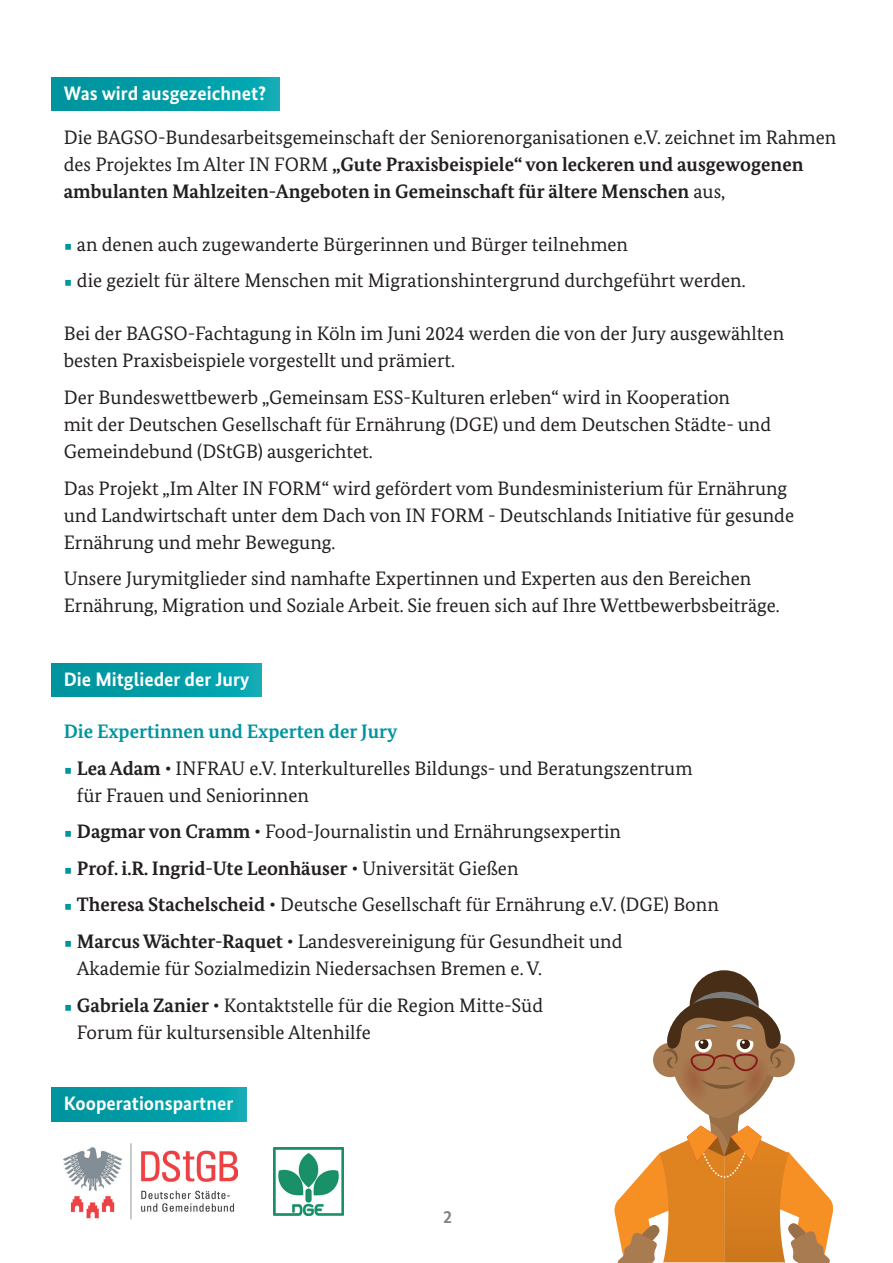
<style>
.page{position:relative;width:893px;height:1263px;background:#fff}
.page>*{position:absolute;margin:0;border:0;box-sizing:border-box;transform-origin:0 0}
.t1{font:19.5px/27px "Bundes Serif";color:#231f20}
.t2{font:700 19.5px "Bundes Sans";color:#fff}
.t3{font:700 19.5px "Bundes Serif";color:#231f20}
.t4{font:700 19.5px "Bundes Serif";color:#00959e}
.t5{font:700 18px "Bundes Sans";color:#808285}
.s1{font-weight:700}
.s2{color:#00959e}
.s3{font-weight:400}
</style>
<div class="page">
<svg style="left:51px;top:77px;width:228px;height:34px;background:#019da7"></svg>
<div style="left:51px;top:663px;width:211px;height:33px;background:linear-gradient(to right,#00929b,#05aab4)"></div>
<div style="left:690px;top:970px;width:69px;height:69px;background:#492e17;border-radius:50%"></div>
<svg style="left:614px;top:996px;width:220px;height:267px"></svg>
<svg style="left:51px;top:1087px;width:195px;height:34px;background:#019da7"></svg>
<img style="left:64px;top:1143px;width:174px;height:76px">
<img style="left:273px;top:1148px;width:71px;height:67px">
<p class="t2" style="left:64px;top:82px;width:204px">Was wird ausgezeichnet?</p>
<p class="t1" style="left:64px;top:124px;width:774px">Die BAGSO-Bundesarbeitsgemeinschaft der Seniorenorganisationen e.V. zeichnet im Rahmen des Projektes Im Alter IN FORM <span class="s1">„Gute Praxisbeispiele“ von leckeren und ausgewogenen ambulanten Mahlzeiten-Angeboten in Gemeinschaft für ältere Menschen</span> aus,</p>
<p class="t1" style="left:64px;top:230px;width:566px"><span class="s2">▪</span> an denen auch zugewanderte Bürgerinnen und Bürger teilnehmen</p>
<p class="t1" style="left:64px;top:267px;width:683px"><span class="s2">▪</span> die gezielt für ältere Menschen mit Migrationshintergrund durchgeführt werden.</p>
<p class="t1" style="left:64px;top:320px;width:722px">Bei der BAGSO-Fachtagung in Köln im Juni 2024 werden die von der Jury ausgewählten besten Praxisbeispiele vorgestellt und prämiert.</p>
<p class="t1" style="left:64px;top:383px;width:709px">Der Bundeswettbewerb „Gemeinsam ESS-Kulturen erleben“ wird in Kooperation<br>mit der Deutschen Gesellschaft für Ernährung (DGE) und dem Deutschen Städte- und<br>Gemeindebund (DStGB) ausgerichtet.</p>
<p class="t1" style="left:64px;top:474px;width:732px">Das Projekt „Im Alter IN FORM“ wird gefördert vom Bundesministerium für Ernährung und Landwirtschaft unter dem Dach von IN FORM - Deutschlands Initiative für gesunde<br>Ernährung und mehr Bewegung.</p>
<p class="t1" style="left:64px;top:565px;width:717px">Unsere Jurymitglieder sind namhafte Expertinnen und Experten aus den Bereichen<br>Ernährung, Migration und Soziale Arbeit. Sie freuen sich auf Ihre Wettbewerbsbeiträge.</p>
<p class="t2" style="left:64px;top:667px;width:187px">Die Mitglieder der Jury</p>
<p class="t4" style="left:64px;top:720px;width:335px">Die Expertinnen und Experten der Jury</p>
<p class="t1" style="left:77px;top:754px;width:617px;text-indent:-13px"><span class="s2">▪</span> <span class="s1">Lea Adam</span> • INFRAU e.V. Interkulturelles Bildungs- und Beratungszentrum für Frauen und Seniorinnen</p>
<p class="t1" style="left:64px;top:818px;width:559px"><span class="s2">▪</span> <span class="s1">Dagmar von Cramm</span> • Food-Journalistin und Ernährungsexpertin</p>
<p class="t3" style="left:64px;top:856px;width:456px"><span class="s2">▪</span> Prof. i.R. Ingrid-Ute Leonhäuser <span class="s3">• Universität Gießen</span></p>
<p class="t1" style="left:64px;top:891px;width:656px"><span class="s2">▪</span> <span class="s1">Theresa Stachelscheid</span> • Deutsche Gesellschaft für Ernährung e.V. (DGE) Bonn</p>
<p class="t1" style="left:77px;top:928px;width:547px;text-indent:-13px"><span class="s2">▪</span> <span class="s1">Marcus Wächter-Raquet</span> • Landesvereinigung für Gesundheit und<br>Akademie für Sozialmedizin Niedersachsen Bremen e. V.</p>
<p class="t1" style="left:77px;top:991px;width:468px;text-indent:-13px"><span class="s2">▪</span> <span class="s1">Gabriela Zanier</span> • Kontaktstelle für die Region Mitte-Süd<br>Forum für kultursensible Altenhilfe</p>
<p class="t2" style="left:64px;top:1092px;width:171px">Kooperationspartner</p>
<p class="t5" style="left:443px;top:1205px;width:10px">2</p>
</div>
